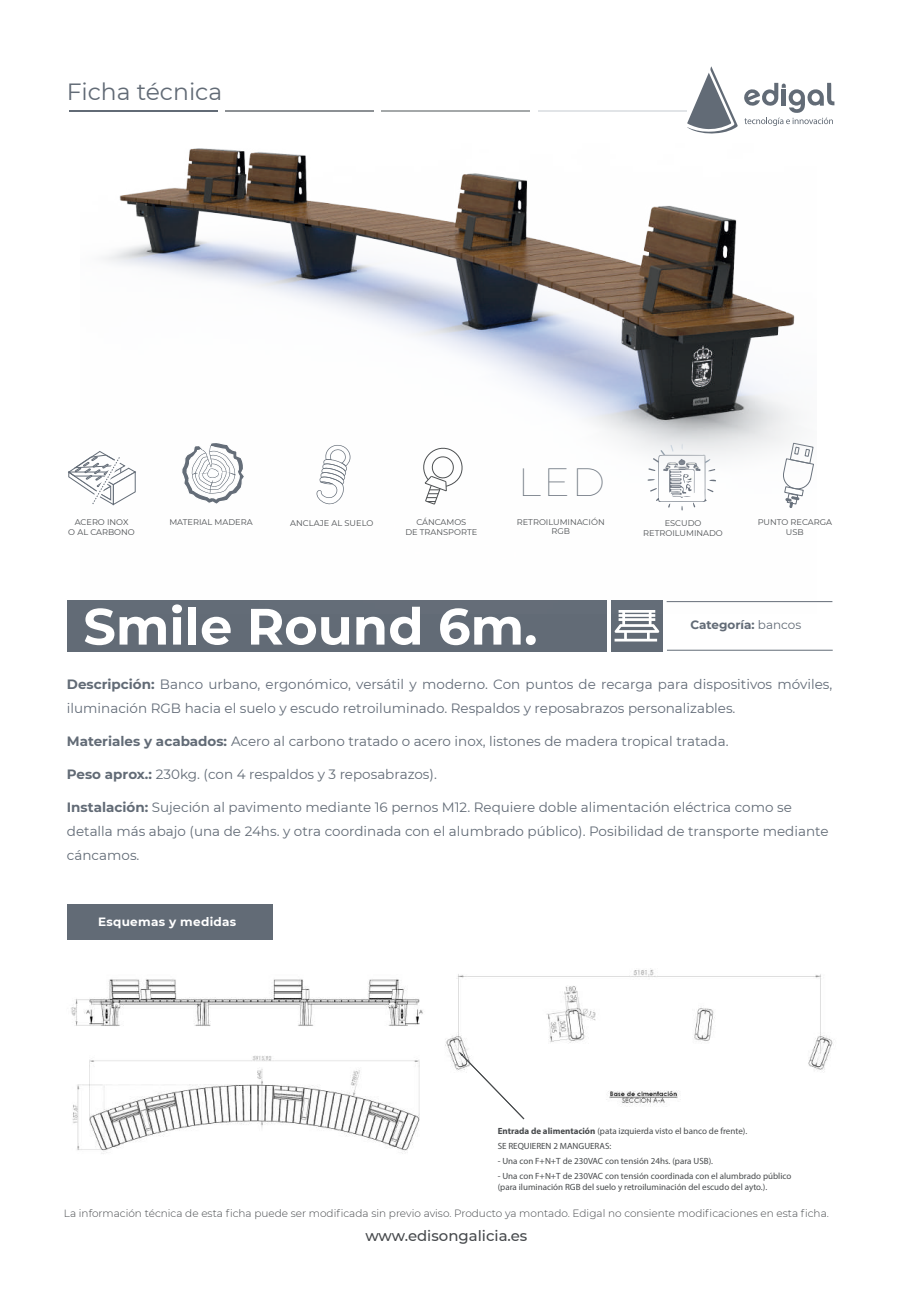
<style>
.page{position:relative;width:919px;height:1289px;background:#fff}
.page>*{position:absolute;margin:0;border:0;box-sizing:border-box;transform-origin:0 0}
.t1{font:700 51px "Montserrat";color:#fff}
.t2{font:100 40.2px "Montserrat";color:#626b76}
.t3{font:23.4px "Montserrat";color:#626b76}
.t4{font:500 14.85px "Montserrat";color:#46494c}
.t5{font:13.5px/24px "Montserrat";color:#626b76}
.t6{font:13.5px/24px "Montserrat";color:#626b77}
.t7{font:700 12px "Montserrat";letter-spacing:.025em;color:#fff}
.t8{font:700 12px "Montserrat";color:#626b76}
.t9{font:300 10.5px "Montserrat";color:#46494c}
.t10{font:9px/15px "Myriad Pro";color:#474a4c}
.t11{font:8.25px/9.9px "Montserrat";color:#46494c;text-align:center}
.s1{font-weight:400}
.s2{font-weight:700;color:#626b76}
.s3{font-weight:700}
</style>
<div class="page">
<div style="left:67px;top:904px;width:205px;height:35px;background:#626b76"></div>
<div style="left:67px;top:600px;width:539px;height:51px;background:#626b76"></div>
<div style="left:611px;top:600px;width:51px;height:51px;background:#626b76"></div>
<hr style="left:666px;top:601px;width:166px;height:1px;background:#626b76">
<svg style="left:614px;top:613px;width:45px;height:28px"></svg>
<svg style="left:816px;top:83px;width:18px;height:42px"></svg>
<hr style="left:69px;top:110px;width:148px;height:2px;background:#626b76">
<hr style="left:667px;top:650px;width:165px;height:1px;background:#626b76">
<svg style="left:68px;top:464px;width:12px;height:21px"></svg>
<img style="left:80px;top:66px;width:736px;height:547px">
<img style="left:71px;top:979px;width:352px;height:174px">
<img style="left:445px;top:968px;width:389px;height:136px">
<svg style="left:459px;top:1052px;width:65px;height:67px"></svg>
<h3 class="t3" style="left:67px;top:75px;width:157px">Ficha técnica</h3>
<h2 class="t2" style="left:517px;top:455px;width:89px">L E D</h2>
<p class="t11" style="left:68px;top:517px;width:68px">ACERO INOX<br>O AL CARBONO</p>
<p class="t11" style="left:517px;top:516px;width:89px">RETROILUMINACIÓN<br>RGB</p>
<p class="t11" style="left:405px;top:517px;width:73px">CÁNCAMOS<br>DE TRANSPORTE</p>
<p class="t11" style="left:643px;top:517px;width:81px">ESCUDO<br>RETROILUMINADO</p>
<p class="t11" style="left:169px;top:517px;width:85px">MATERIAL MADERA</p>
<p class="t11" style="left:290px;top:517px;width:85px">ANCLAJE AL SUELO</p>
<p class="t11" style="left:757px;top:516px;width:76px">PUNTO RECARGA<br>USB</p>
<h1 class="t1" style="left:83px;top:589px;width:455px">Smile Round 6m.</h1>
<p class="t8" style="left:690px;top:616px;width:112px">Categoría: <span class="s1">bancos</span></p>
<p class="t6" style="left:67px;top:672px;width:767px"><span class="s2">Descripción:</span> Banco urbano, ergonómico, versátil y moderno. Con puntos de recarga para dispositivos móviles, iluminación RGB hacia el suelo y escudo retroiluminado. Respaldos y reposabrazos personalizables.</p>
<p class="t5" style="left:67px;top:729px;width:663px"><span class="s3">Materiales y acabados:</span> Acero al carbono tratado o acero inox, listones de madera tropical tratada.</p>
<p class="t5" style="left:67px;top:762px;width:371px"><span class="s3">Peso aprox.:</span> 230kg. (con 4 respaldos y 3 reposabrazos).</p>
<p class="t5" style="left:67px;top:795px;width:763px"><span class="s3">Instalación:</span> Sujeción al pavimento mediante 16 pernos M12. Requiere doble alimentación eléctrica como se detalla más abajo (una de 24hs. y otra coordinada con el alumbrado público). Posibilidad de transporte mediante cáncamos.</p>
<p class="t7" style="left:98px;top:913px;width:140px">Esquemas y medidas</p>
<p class="t10" style="left:497px;top:1123px;width:251px"><span class="s3">Entrada de alimentación</span> (pata izquierda visto el banco de frente).<br>SE REQUIEREN 2 MANGUERAS:</p>
<p class="t10" style="left:497px;top:1153px;width:217px">- Una con F+N+T de 230VAC con tensión 24hs. (para USB).</p>
<p class="t10" style="left:497px;top:1170px;width:295px;line-height:10.8px">- Una con F+N+T de 230VAC con tensión coordinada con el alumbrado público (para iluminación RGB del suelo y retroiluminación del escudo del ayto.).</p>
<p class="t9" style="left:64px;top:1205px;width:766px">La información técnica de esta ficha puede ser modificada sin previo aviso. Producto ya montado. Edigal no consiente modificaciones en esta ficha.</p>
<p class="t4" style="left:365px;top:1225px;width:163px">www.edisongalicia.es</p>
</div>
